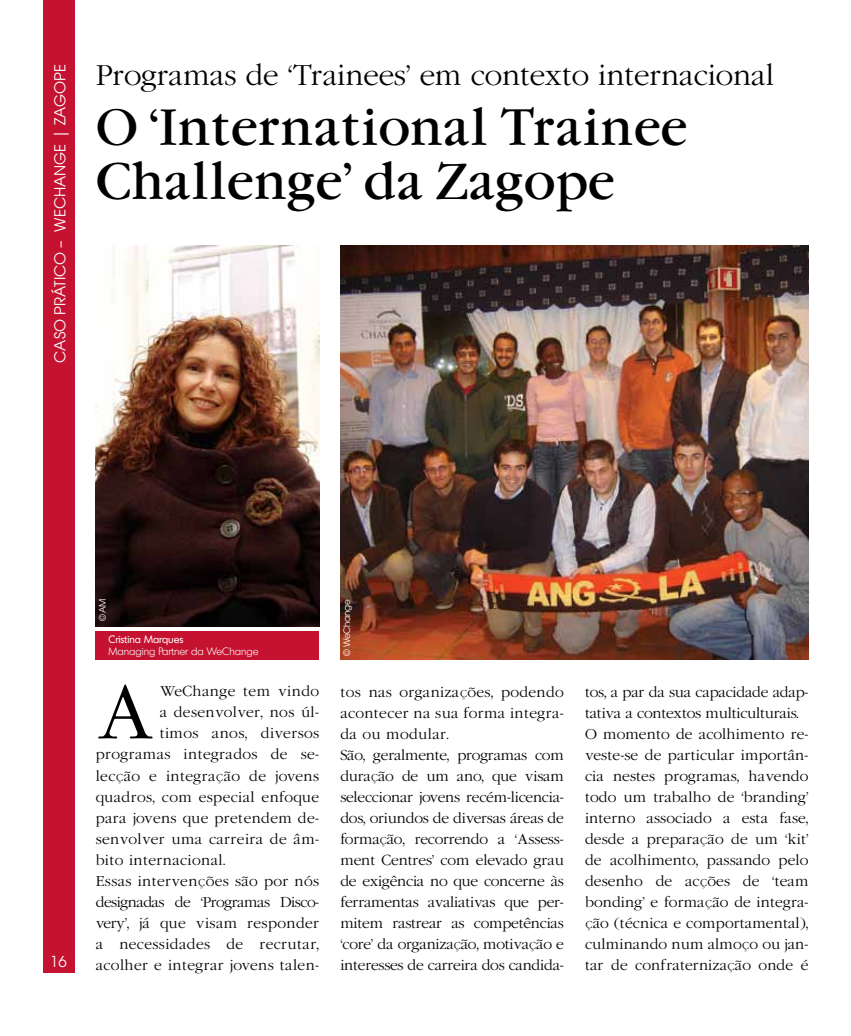
<style>
.page{position:relative;width:851px;height:1036px;background:#fff}
.page>*{position:absolute;margin:0;border:0;box-sizing:border-box;transform-origin:0 0}
.t1{font:300 70.65px "Garamond";color:#000}
.t2{font:48px/54px "Garamond";color:#000}
.t3{font:300 27px "Garamond";color:#000}
.t4{font:15px "Avant Garde";color:#fff}
.t5{font:300 13.5px/21px "Garamond";letter-spacing:-.01em;color:#000}
.t6{font:300 13.5px/21px "Garamond";letter-spacing:.015em;color:#000}
.t7{font:300 13.5px "Garamond";letter-spacing:.035em;color:#000}
.t8{font:300 13.5px "Garamond";letter-spacing:-.03em;color:#000}
.t9{font:300 10.5px "Montreal";color:#fff}
.t10{font:10.5px "Montreal";color:#fff}
.t11{font:9px "Avant Garde";letter-spacing:-.04em;color:#fff}
</style>
<div class="page">
<div style="left:43px;top:0;width:31px;height:972px;background:#c41230"></div>
<img style="left:340px;top:245px;width:468px;height:414px">
<img style="left:96px;top:245px;width:223px;height:381px">
<div style="left:96px;top:631px;width:223px;height:29px;background:#c41230"></div>
<p class="t4" style="left:51px;top:363px;width:300px;rotate:-90deg">CASO PRÁTICO – WECHANGE | ZAGOPE</p>
<h3 class="t3" style="left:96px;top:59px;width:679px">Programas de ‘Trainees’ em contexto internacional</h3>
<h2 class="t2" style="left:96px;top:101px;width:593px">O ‘International Trainee<br>Challenge’ da Zagope</h2>
<p class="t4" style="left:50px;top:952px;width:18px">16</p>
<p class="t11" style="left:97px;top:621px;width:25px;rotate:-90deg">© AM</p>
<p class="t10" style="left:108px;top:632px;width:76px">Cristina Marques</p>
<p class="t9" style="left:108px;top:645px;width:151px">Managing Partner da WeChange</p>
<h1 class="t1" style="left:96px;top:669px;width:60px">A</h1>
<p class="t7" style="left:160px;top:683px;width:161px">WeChange tem vindo</p>
<p class="t7" style="left:160px;top:704px;width:161px">a desenvolver, nos úl-</p>
<p class="t7" style="left:160px;top:725px;width:161px">timos anos, diversos</p>
<p class="t7" style="left:96px;top:746px;width:225px">programas integrados de se-</p>
<p class="t7" style="left:96px;top:767px;width:225px">lecção e integração de jovens</p>
<p class="t7" style="left:96px;top:788px;width:225px">quadros, com especial enfoque</p>
<p class="t7" style="left:96px;top:809px;width:225px">para jovens que pretendem de-</p>
<p class="t7" style="left:96px;top:830px;width:225px">senvolver uma carreira de âm-</p>
<p class="t7" style="left:96px;top:851px;width:131px">bito internacional.</p>
<p class="t7" style="left:96px;top:872px;width:225px">Essas intervenções são por nós</p>
<p class="t8" style="left:96px;top:893px;width:225px">designadas de ‘Programas Disco-</p>
<p class="t7" style="left:96px;top:914px;width:225px">very’, já que visam responder</p>
<p class="t7" style="left:96px;top:935px;width:225px">a necessidades de recrutar,</p>
<p class="t7" style="left:96px;top:956px;width:225px">acolher e integrar jovens talen-</p>
<p class="t11" style="left:341px;top:655px;width:58px;rotate:-90deg">© WeChange</p>
<p class="t5" style="left:340px;top:681px;width:225px">tos nas organizações, podendo acontecer na sua forma integra&shy;da ou modular.<br>São, geralmente, programas com duração de um ano, que visam seleccionar jovens recém-licencia&shy;dos, oriundos de diversas áreas de formação, recorrendo a ‘Assess&shy;ment Centres’ com elevado grau de exigência no que concerne às ferramentas avaliativas que per&shy;mitem rastrear as competências ‘core’ da organização, motivação e interesses de carreira dos candida-</p>
<p class="t6" style="left:585px;top:681px;width:225px">tos, a par da sua capacidade adap&shy;tativa a contextos multiculturais.<br>O momento de acolhimento re&shy;veste-se de particular importân&shy;cia nestes programas, havendo todo um trabalho de ‘branding’ interno associado a esta fase, desde a preparação de um ‘kit’ de acolhimento, passando pelo desenho de acções de ‘team bonding’ e formação de integra&shy;ção (técnica e comportamental), culminando num almoço ou jan&shy;tar de confraternização onde é</p>
</div>
